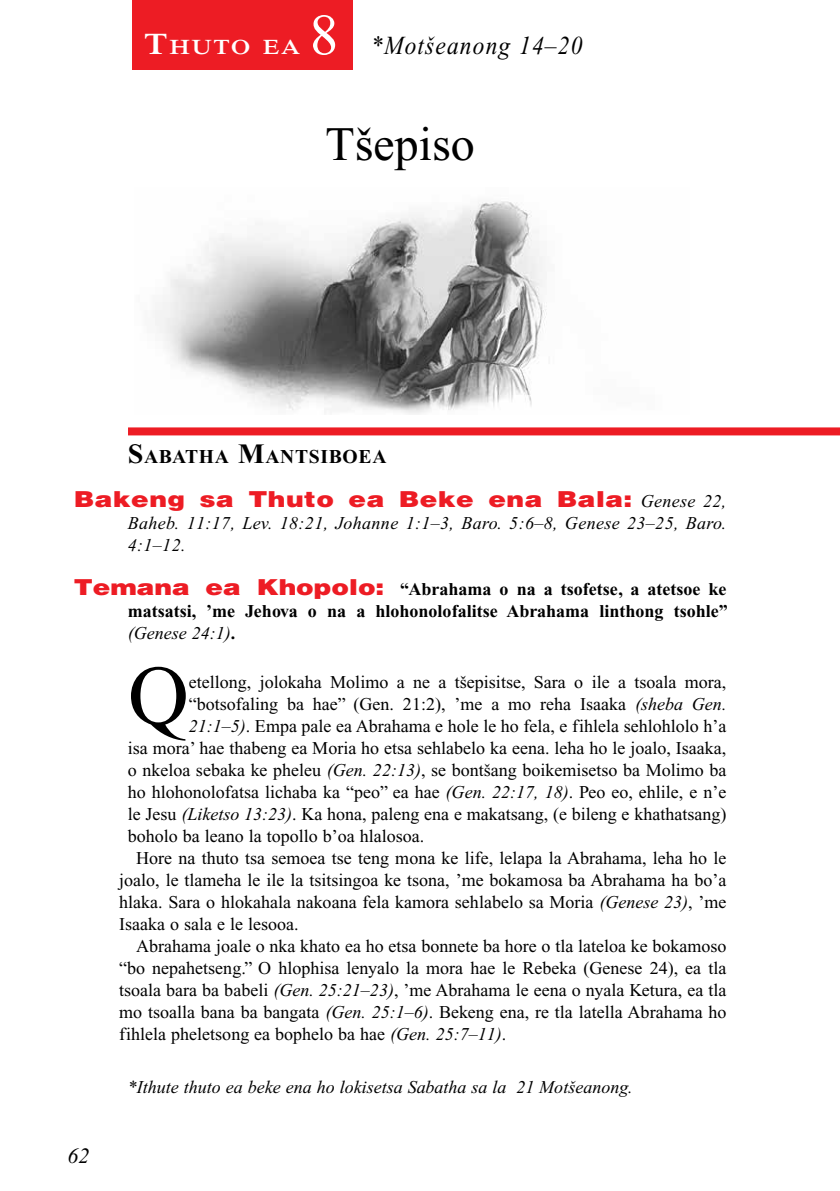
<style>
.page{position:relative;width:840px;height:1191px;background:#fff}
.page>*{position:absolute;margin:0;border:0;box-sizing:border-box;transform-origin:0 0}
.t1{font:84.4px "Times New Roman PS Std";color:#000}
.t2{font:58px "Times New Roman PS Std";color:#fff}
.t3{font:48px "Times New Roman PS Std";color:#000}
.t4{font:italic 26px "Times New Roman PS Std";letter-spacing:.05em;color:#000;scale:.9 1}
.t5{font:900 22px "Helvetica LT Std";letter-spacing:.02em;color:#ed1c24;scale:1.2 1}
.t6{font:italic 22px "Times New Roman PS Std";color:#000}
.t7{font:600 21px "Times NRMT Std";color:#fff;scale:1.1 1}
.t8{font:700 19.6px "Times New Roman PS Std";letter-spacing:.035em;color:#000}
.t9{font:18px "Times New Roman PS Std";color:#000}
.t10{font:700 18px/22px "Times New Roman PS Std";color:#000;text-align:justify}
.t11{font:italic 18px/22px "Times New Roman PS Std";letter-spacing:.02em;color:#000}
.t12{font:italic 18px "Times New Roman PS Std";color:#000}
.s1{font-size:30px}
.s2{font-size:28px}
.s3{font-family:"Times New Roman PS Std";font-weight:400;font-style:italic;font-size:18px;color:#000}
.s4{font-family:"Helvetica LT Std";font-weight:900;font-size:22px;color:#ed1c24}
.s5{font-weight:400;font-style:italic}
.s6{font-style:italic}
</style>
<div class="page">
<div style="left:128px;top:427px;width:711px;height:8px;background:#ed1c24"></div>
<div style="left:133px;top:0;width:220px;height:69px;background:#ed1c24"></div>
<img style="left:155px;top:201px;width:392px;height:213px">
<h2 class="t2" style="left:309px;top:3px;width:30px">8</h2>
<p class="t7" style="left:144px;top:35px;width:143px"><span class="s1">T</span>HUTO EA</p>
<h3 class="t4" style="left:371px;top:32px;width:236px">*Motšeanong 14–20</h3>
<h3 class="t3" style="left:325px;top:118px;width:151px">Tšepiso</h3>
<p class="t8" style="left:128px;top:445px;width:260px"><span class="s2">S</span>ABATHA <span class="s2">M</span>ANTSIBOEA</p>
<p class="t5" style="left:74px;top:484px;width:545px">Bakeng sa Thuto ea Beke ena Bala: <span class="s3">Genese 22,</span></p>
<p class="t11" style="left:128px;top:512px;width:599px">Baheb. 11:17, Lev. 18:21, Johanne 1:1–3, Baro. 5:6–8, Genese 23–25, Baro.<br>4:1–12.</p>
<p class="t10" style="left:128px;top:578px;width:601px;text-indent:-54px"><span class="s4">Temana ea Khopolo:</span> “Abrahama o na a tsofetse, a atetsoe ke matsatsi, ’me Jehova o na a hlohonolofalitse Abrahama linthong tsohle” <span class="s5">(Genese 24:1)</span>.</p>
<h1 class="t1" style="left:128px;top:650px;width:62px">Q</h1>
<p class="t9" style="left:189px;top:672px;width:538px">etellong, jolokaha Molimo a ne a tšepisitse, Sara o ile a tsoala mora,</p>
<p class="t9" style="left:189px;top:694px;width:539px">“botsofaling ba hae” (Gen. 21:2), ’me a mo reha Isaaka <span class="s6">(sheba Gen.</span></p>
<p class="t9" style="left:189px;top:716px;width:538px"><span class="s6">21:1–5)</span>. Empa pale ea Abrahama e hole le ho fela, e fihlela sehlohlolo h’a</p>
<p class="t9" style="left:128px;top:738px;width:599px">isa mora’ hae thabeng ea Moria ho etsa sehlabelo ka eena. leha ho le joalo, Isaaka,</p>
<p class="t9" style="left:128px;top:760px;width:599px">o nkeloa sebaka ke pheleu <span class="s6">(Gen. 22:13)</span>, se bontšang boikemisetso ba Molimo ba</p>
<p class="t9" style="left:128px;top:782px;width:599px">ho hlohonolofatsa lichaba ka “peo” ea hae <span class="s6">(Gen. 22:17, 18)</span>. Peo eo, ehlile, e n’e</p>
<p class="t9" style="left:128px;top:804px;width:599px">le Jesu <span class="s6">(Liketso 13:23)</span>. Ka hona, paleng ena e makatsang, (e bileng e khathatsang)</p>
<p class="t9" style="left:128px;top:826px;width:298px">boholo ba leano la topollo b’oa hlalosoa.</p>
<p class="t9" style="left:136px;top:848px;width:591px">Hore na thuto tsa semoea tse teng mona ke life, lelapa la Abrahama, leha ho le</p>
<p class="t9" style="left:119px;top:870px;width:608px">joalo, le tlameha le ile la tsitsingoa ke tsona, ’me bokamosa ba Abrahama ha bo’a</p>
<p class="t9" style="left:119px;top:892px;width:608px">hlaka. Sara o hlokahala nakoana fela kamora sehlabelo sa Moria <span class="s6">(Genese 23)</span>, ’me</p>
<p class="t9" style="left:119px;top:914px;width:181px">Isaaka o sala e le lesooa.</p>
<p class="t9" style="left:136px;top:936px;width:591px">Abrahama joale o nka khato ea ho etsa bonnete ba hore o tla lateloa ke bokamoso</p>
<p class="t9" style="left:119px;top:958px;width:608px">“bo nepahetseng.” O hlophisa lenyalo la mora hae le Rebeka (Genese 24), ea tla</p>
<p class="t9" style="left:119px;top:980px;width:608px">tsoala bara ba babeli <span class="s6">(Gen. 25:21–23)</span>, ’me Abrahama le eena o nyala Ketura, ea tla</p>
<p class="t9" style="left:119px;top:1002px;width:608px">mo tsoalla bana ba bangata <span class="s6">(Gen. 25:1–6)</span>. Bekeng ena, re tla latella Abrahama ho</p>
<p class="t9" style="left:119px;top:1024px;width:388px">fihlela pheletsong ea bophelo ba hae <span class="s6">(Gen. 25:7–11)</span>.</p>
<p class="t12" style="left:128px;top:1077px;width:506px">*Ithute thuto ea beke ena ho lokisetsa Sabatha sa la 21 Motšeanong.</p>
<p class="t6" style="left:68px;top:1144px;width:23px">62</p>
</div>
